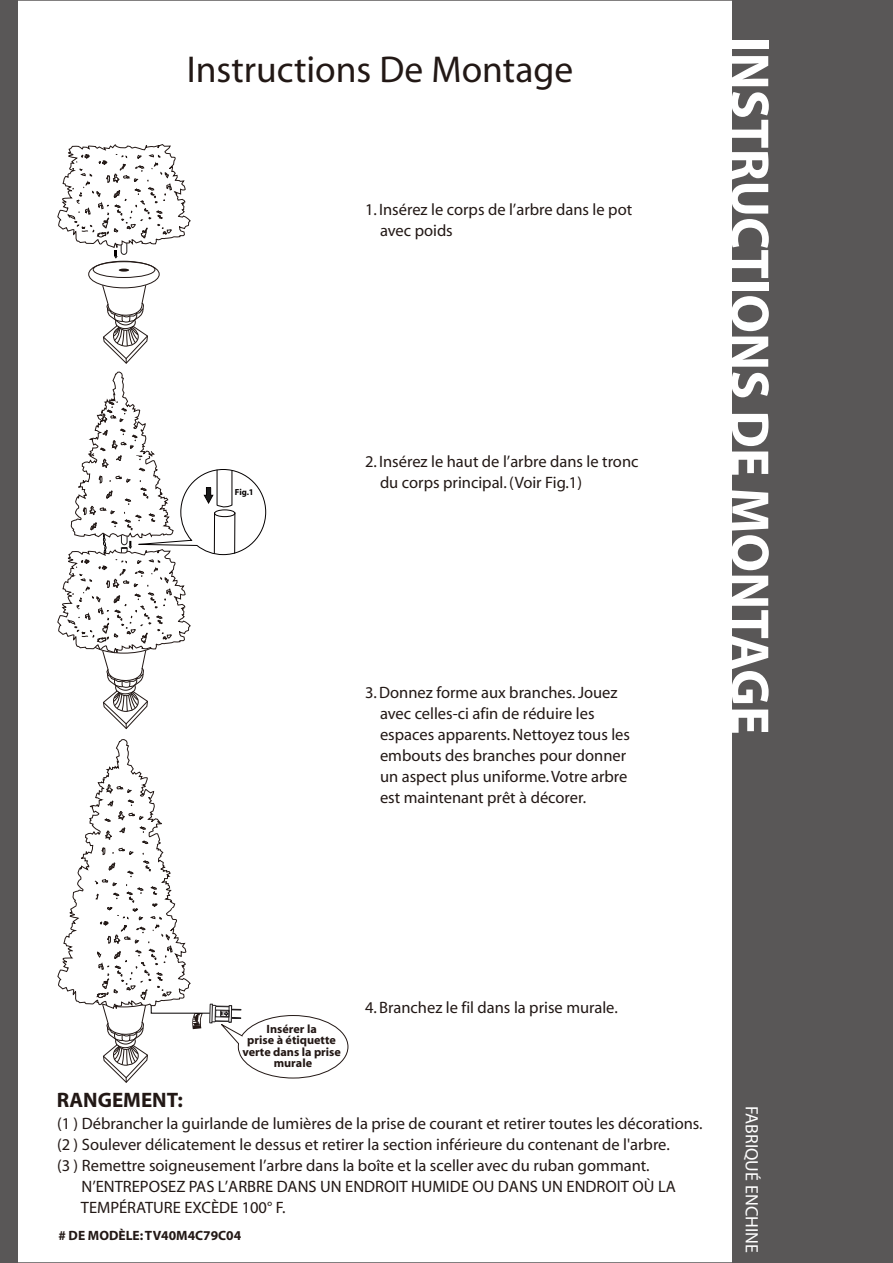
<style>
.page{position:relative;width:893px;height:1263px;background:#fff}
.page>*{position:absolute;margin:0;border:0;box-sizing:border-box;transform-origin:0 0}
.t1{font:700 54px "Myriad";color:#fff}
.t2{font:37.5px "Myriad";color:#221815}
.t3{font:700 21px "Myriad";color:#221815}
.t4{font:18px "Myriad";color:#fff}
.t5{font:16.5px/21px "Myriad";color:#221815}
.t6{font:700 13.5px "Myriad";color:#221815}
.t7{font:700 12px/11.2px "Myriad";color:#221714;text-align:center}
.t8{font:700 8.85px "Myriad";color:#040000}
</style>
<div class="page">
<div style="left:732px;top:0;width:161px;height:1263px;background:#595757"></div>
<div style="left:0;top:0;width:17px;height:1263px;background:#595757"></div>
<svg style="left:57px;top:144px;width:134px;height:115px"></svg>
<svg style="left:58px;top:739px;width:291px;height:344px"></svg>
<svg style="left:57px;top:372px;width:209px;height:357px"></svg>
<div style="left:93px;top:261px;width:62px;height:17px;border:1px solid #221815;border-radius:50%"></div>
<div style="left:89px;top:261px;width:70px;height:27px;border:1px solid #221815;border-radius:50%"></div>
<svg style="left:102px;top:285px;width:46px;height:79px"></svg>
<svg style="left:119px;top:269px;width:10px;height:3px"></svg>
<h2 class="t2" style="left:187px;top:50px;width:388px">Instructions De Montage</h2>
<p class="t8" style="left:235px;top:487px;width:21px">Fig. 1</p>
<p class="t5" style="left:380px;top:199px;width:254px;text-indent:-15px">1. Insérez le corps de l’arbre dans le pot avec poids</p>
<p class="t5" style="left:380px;top:451px;width:260px;text-indent:-15px">2. Insérez le haut de l’arbre dans le tronc du corps principal. (Voir Fig.1)</p>
<p class="t5" style="left:380px;top:682px;width:252px;text-indent:-15px">3. Donnez forme aux branches. Jouez avec celles-ci afin de réduire les espaces apparents. Nettoyez tous les embouts des branches pour donner un aspect plus uniforme. Votre arbre est maintenant prêt à décorer.</p>
<h1 class="t1" style="left:778px;top:37px;width:699px;rotate:90deg">INSTRUCTIONS DE MONTAGE</h1>
<p class="t3" style="left:57px;top:1089px;width:128px">RANGEMENT:</p>
<p class="t7" style="left:242px;top:1024px;width:100px">Insérer la<br>prise à étiquette verte dans la prise murale</p>
<p class="t5" style="left:365px;top:997px;width:254px">4. Branchez le fil dans la prise murale.</p>
<p class="t5" style="left:57px;top:1114px;width:647px">(1 ) Débrancher la guirlande de lumières de la prise de courant et retirer toutes les décorations.</p>
<p class="t5" style="left:57px;top:1135px;width:614px">(2 ) Soulever délicatement le dessus et retirer la section inférieure du contenant de l'arbre.</p>
<p class="t5" style="left:57px;top:1156px;width:594px">(3 ) Remettre soigneusement l’arbre dans la boîte et la sceller avec du ruban gommant.</p>
<p class="t5" style="left:81px;top:1177px;width:596px">N’ENTREPOSEZ PAS L’ARBRE DANS UN ENDROIT HUMIDE OU DANS UN ENDROIT OÙ LA</p>
<p class="t5" style="left:81px;top:1198px;width:206px">TEMPÉRATURE EXCÈDE 100° F.</p>
<p class="t6" style="left:58px;top:1228px;width:184px"># DE MODÈLE: TV40M4C79C04</p>
<p class="t4" style="left:761px;top:1106px;width:148px;rotate:90deg">FABRIQUÉ ENCHINE</p>
</div>
